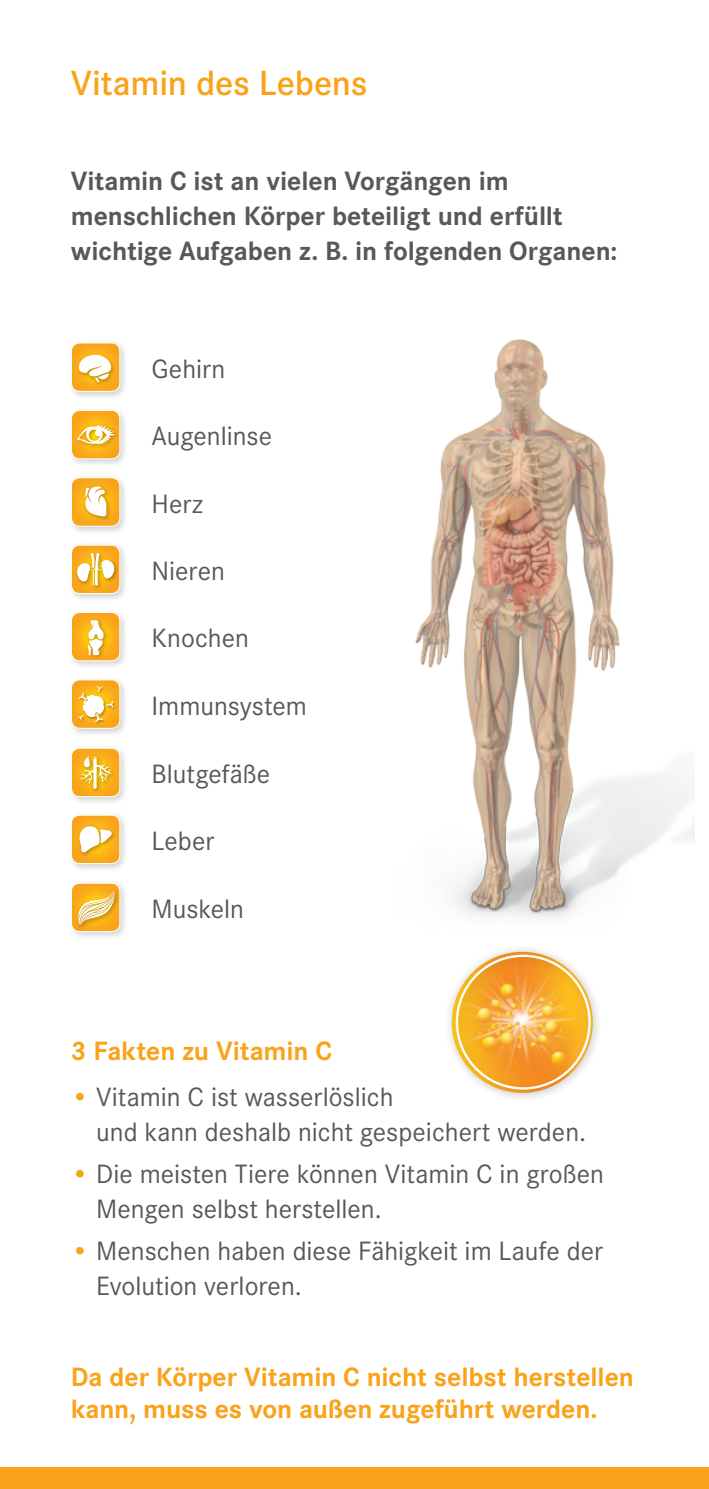
<style>
.page{position:relative;width:709px;height:1489px;background:#fff}
.page>*{position:absolute;margin:0;border:0;box-sizing:border-box;transform-origin:0 0}
.t1{font:600 36.25px "Corporate S Pro";letter-spacing:-.005em;color:#f9a31b}
.t2{font:27.5px/35px "Corporate S Pro";color:#57585a}
.t3{font:700 27.5px/35px "Corporate S Pro";letter-spacing:-.005em;color:#57585a}
.t4{font:700 27.5px/32.5px "Corporate S Pro";letter-spacing:-.005em;color:#f9a31b}
.s1{color:#f9a31b}
</style>
<div class="page">
<div style="left:0;top:1467px;width:709px;height:21px;background:#f9a31b"></div>
<img style="left:415px;top:339px;width:279px;height:580px">
<div style="left:68px;top:609px;width:60px;height:60px;background:#231f20;opacity:.2"></div>
<svg style="left:71px;top:612px;width:49px;height:49px"></svg>
<div style="left:68px;top:541px;width:60px;height:61px;background:#231f20;opacity:.2"></div>
<div style="left:71px;top:544px;width:49px;height:50px;border:1px solid #fff;border-radius:8px"></div>
<svg style="left:71px;top:545px;width:49px;height:48px"></svg>
<div style="left:68px;top:474px;width:60px;height:60px;background:#231f20;opacity:.2"></div>
<svg style="left:71px;top:477px;width:49px;height:49px"></svg>
<div style="left:68px;top:339px;width:60px;height:61px;background:#231f20;opacity:.2"></div>
<div style="left:71px;top:342px;width:49px;height:50px;border:1px solid #fff;border-radius:8px"></div>
<svg style="left:71px;top:343px;width:49px;height:48px"></svg>
<div style="left:68px;top:811px;width:60px;height:61px;background:#231f20;opacity:.2"></div>
<div style="left:71px;top:814px;width:49px;height:50px;border:1px solid #fff;border-radius:8px"></div>
<svg style="left:71px;top:815px;width:49px;height:48px"></svg>
<div style="left:68px;top:744px;width:60px;height:61px;background:#231f20;opacity:.2"></div>
<div style="left:71px;top:747px;width:49px;height:50px;border:1px solid #fff;border-radius:8px"></div>
<svg style="left:71px;top:748px;width:49px;height:48px;background:#f6b83f"></svg>
<div style="left:68px;top:407px;width:60px;height:60px;background:#231f20;opacity:.2"></div>
<svg style="left:71px;top:410px;width:49px;height:49px;background:#f6bb46"></svg>
<div style="left:68px;top:676px;width:60px;height:60px;background:#231f20;opacity:.2"></div>
<svg style="left:71px;top:680px;width:49px;height:48px"></svg>
<div style="left:68px;top:879px;width:60px;height:61px;background:#231f20;opacity:.2"></div>
<div style="left:71px;top:882px;width:49px;height:50px;border:1px solid #fff;border-radius:8px"></div>
<svg style="left:71px;top:883px;width:49px;height:48px;background:#f4ba4b"></svg>
<div style="left:449px;top:947px;width:153px;height:154px;background:#231f20;opacity:.2"></div>
<h1 class="t1" style="left:71px;top:56px;width:298px">Vitamin des Lebens</h1>
<p class="t3" style="left:71px;top:161px;width:548px">Vitamin C ist an vielen Vorgängen im menschlichen Körper beteiligt und erfüllt wichtige Aufgaben z. B. in folgenden Organen:</p>
<p class="t2" style="left:151px;top:349px;width:75px">Gehirn</p>
<p class="t2" style="left:151px;top:416px;width:122px">Augenlinse</p>
<p class="t2" style="left:151px;top:484px;width:53px">Herz</p>
<p class="t2" style="left:151px;top:551px;width:75px">Nieren</p>
<p class="t2" style="left:151px;top:618px;width:99px">Knochen</p>
<p class="t2" style="left:151px;top:686px;width:157px">Immunsystem</p>
<p class="t2" style="left:151px;top:754px;width:120px">Blutgefäße</p>
<p class="t2" style="left:151px;top:821px;width:64px">Leber</p>
<p class="t2" style="left:151px;top:889px;width:94px">Muskeln</p>
<p class="t4" style="left:71px;top:1032px;width:262px">3 Fakten zu Vitamin C</p>
<p class="t2" style="left:96px;top:1077px;width:491px;text-indent:-25px"><span class="s1">•</span> Vitamin C ist wasserlöslich<br>und kann deshalb nicht gespeichert werden.</p>
<p class="t2" style="left:96px;top:1154px;width:509px;text-indent:-25px"><span class="s1">•</span> Die meisten Tiere können Vitamin C in großen<br>Mengen selbst herstellen.</p>
<p class="t2" style="left:96px;top:1231px;width:508px;text-indent:-25px"><span class="s1">•</span> Menschen haben diese Fähigkeit im Laufe der<br>Evolution verloren.</p>
<p class="t4" style="left:71px;top:1357px;width:564px">Da der Körper Vitamin C nicht selbst herstellen kann, muss es von außen zugeführt werden.</p>
</div>
